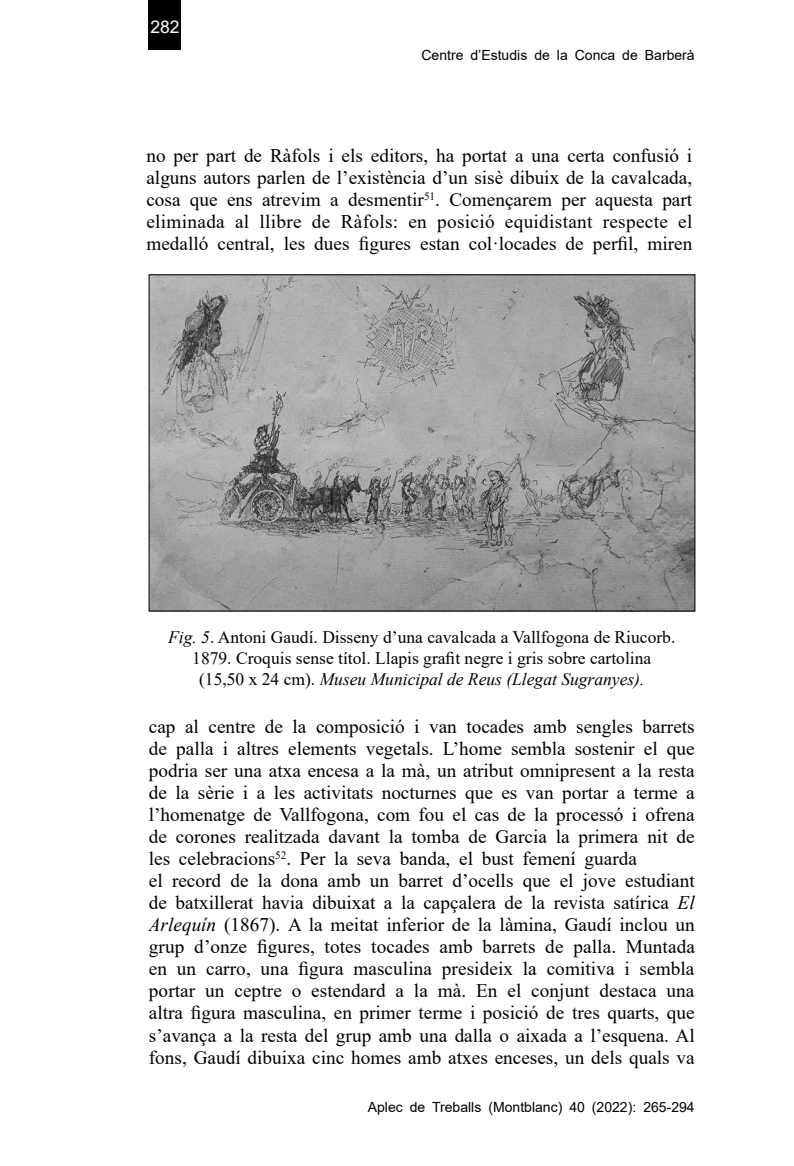
<style>
.page{position:relative;width:794px;height:1166px;background:#fff}
.page>*{position:absolute;margin:0;border:0;box-sizing:border-box;transform-origin:0 0}
.t1{font:19.25px/22.1px "Times New Roman";color:#000;text-align:justify}
.t2{font:17.5px/21px "Times New Roman";color:#000;text-align:center}
.t3{font:17.5px "Arial";color:#fff}
.t4{font:14px "Arial";color:#000}
.s1{font-style:italic}
</style>
<div class="page">
<div style="left:149px;top:0;width:32px;height:50px;background:#000"></div>
<img style="left:151px;top:277px;width:542px;height:332px">
<p class="t3" style="left:150px;top:14px;width:31px">282</p>
<p class="t4" style="left:421px;top:45px;width:275px">Centre d’Estudis de la Conca de Barberà</p>
<p class="t1" style="left:146px;top:144px;width:547px">no per part de Ràfols i els editors, ha portat a una certa confusió i alguns autors parlen de l’existència d’un sisè dibuix de la cavalcada, cosa que ens atrevim a desmentir<sup>51</sup>. Començarem per aquesta part eliminada al llibre de Ràfols: en posició equidistant respecte el medalló central, les dues figures estan col·locades de perfil, miren</p>
<p class="t2" style="left:168px;top:626px;width:509px"><span class="s1">Fig. 5</span>. Antoni Gaudí. Disseny d’una cavalcada a Vallfogona de Riucorb.<br>1879. Croquis sense títol. Llapis grafit negre i gris sobre cartolina (15,50 x 24 cm). <span class="s1">Museu Municipal de Reus (Llegat Sugranyes).</span></p>
<p class="t1" style="left:149px;top:715px;width:547px;text-align:left">cap al centre de la composició i van tocades amb sengles barrets de palla i altres elements vegetals. L’home sembla sostenir el que podria ser una atxa encesa a la mà, un atribut omnipresent a la resta de la sèrie i a les activitats nocturnes que es van portar a terme a l’homenatge de Vallfogona, com fou el cas de la processó i ofrena de corones realitzada davant la tomba de Garcia la primera nit de les celebracions<sup>52</sup>. Per la seva banda, el bust femení guarda<br>el record de la dona amb un barret d’ocells que el jove estudiant de batxillerat havia dibuixat a la capçalera de la revista satírica <span class="s1">El Arlequín</span> (1867). A la meitat inferior de la làmina, Gaudí inclou un grup d’onze figures, totes tocades amb barrets de palla. Muntada en un carro, una figura masculina presideix la comitiva i sembla portar un ceptre o estendard a la mà. En el conjunt destaca una altra figura masculina, en primer terme i posició de tres quarts, que s’avança a la resta del grup amb una dalla o aixada a l’esquena. Al fons, Gaudí dibuixa cinc homes amb atxes enceses, un dels quals va</p>
<p class="t4" style="left:368px;top:1097px;width:328px">Aplec de Treballs (Montblanc) 40 (2022): 265-294</p>
</div>
